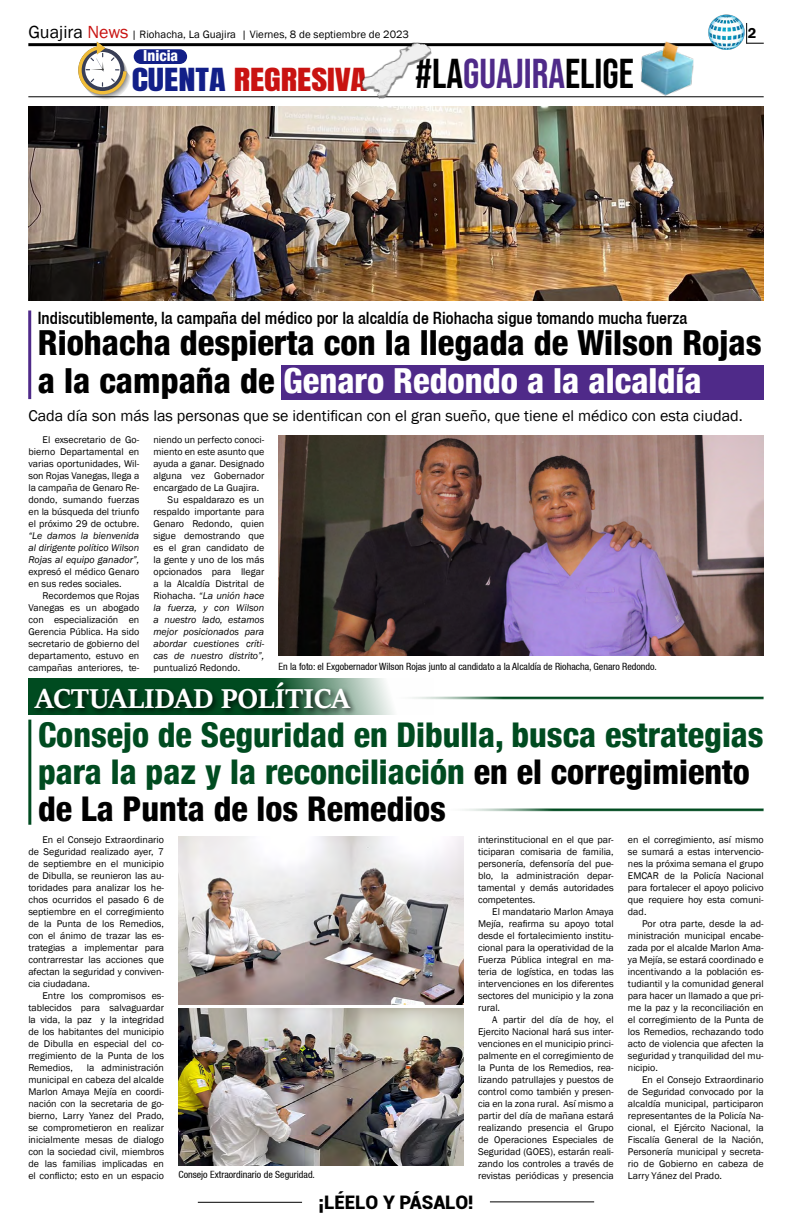
<style>
.page{position:relative;width:792px;height:1224px;background:#fff}
.page>*{position:absolute;margin:0;border:0;box-sizing:border-box;transform-origin:0 0}
.t1{font:800 condensed 34.5px/37.3px "Helvetica 87";color:#000}
.t2{font:800 condensed 34.1px/36.8px "Helvetica 87";color:#004b20}
.t3{font:700 30px "Sitka Heading";color:#fff}
.t4{font:27px "Anton";color:#c91311;scale:1.27 1}
.t5{font:900 18.7px "Roboto";color:#000}
.t6{font:500 condensed 17px "Helvetica 67";color:#000}
.t7{font:16px "Franklin Gothic";color:#000}
.t8{font:800 condensed 15.2px "Helvetica 87";color:#fff}
.t9{font:600 14.7px "Franklin Gothic";color:#000}
.t10{font:11px "Franklin Gothic";color:#000}
.t11{font:10px/12px "Franklin Gothic";color:#000;text-align:justify}
.t12{font:italic 10px/12px "Franklin Gothic";color:#000;text-align:justify}
.t13{font:condensed 10px "Helvetica 57";color:#000}
.s1{font-size:18px}
.s2{font-size:18px;color:#c91311}
.s3{color:#121f88}
.s4{font-family:"Bebas Neue";font-size:41.6px;color:#000}
.s5{font-family:"Bebas Neue";font-size:41.6px;color:#4f2a89}
.s6{color:#fff}
.s7{font-style:normal}
.s8{color:#000}
</style>
<div class="page">
<hr style="left:198px;top:1202px;width:104px;height:1px;background:#000">
<hr style="left:490px;top:1201px;width:104px;height:1px;background:#000">
<hr style="left:28px;top:43px;width:688px;height:3px;background:#000">
<img style="left:708px;top:14px;width:37px;height:36px">
<svg style="left:746px;top:23px;width:18px;height:21px"></svg>
<svg style="left:78px;top:42px;width:52px;height:57px"></svg>
<hr style="left:28px;top:97px;width:736px;height:1px;background:#000">
<div style="left:281px;top:365px;width:483px;height:34px;background:#4f2a89"></div>
<img style="left:639px;top:41px;width:57px;height:57px">
<div style="left:134px;top:49px;width:53px;height:15px;background:#121f88;border-radius:7px"></div>
<img style="left:354px;top:42px;width:87px;height:57px">
<hr style="left:28px;top:310px;width:3px;height:89px;background:#4f2a89">
<img style="left:279px;top:436px;width:485px;height:220px">
<svg style="left:28px;top:678px;width:406px;height:37px"></svg>
<div style="left:31px;top:680px;width:326px;height:36px;background:#000;opacity:.75"></div>
<hr style="left:390px;top:697px;width:374px;height:3px;background:#004b20">
<hr style="left:439px;top:808px;width:325px;height:3px;background:#004b20">
<hr style="left:28px;top:720px;width:3px;height:105px;background:#004b20">
<img style="left:178px;top:1009px;width:286px;height:156px">
<img style="left:178px;top:836px;width:286px;height:169px">
<img style="left:28px;top:106px;width:736px;height:194px">
<p class="t10" style="left:28px;top:28px;width:382px"><span class="s1">Guajira</span> <span class="s2">News</span> | Riohacha, La Guajira | Viernes, 8 de septiembre de 2023</p>
<h3 class="t9" style="left:748px;top:24px;width:10px">2</h3>
<h3 class="t4" style="left:132px;top:66px;width:397px"><span class="s3">CUENTA</span> REGRESIVA <span class="s4">#LA</span><span class="s5">GUAJIRA</span><span class="s4">ELIGE</span></h3>
<h3 class="t8" style="left:143px;top:47px;width:37px">Inicia</h3>
<h3 class="t6" style="left:38px;top:308px;width:651px">Indiscutiblemente, la campaña del médico por la alcaldía de Riohacha sigue tomando mucha fuerza</h3>
<h1 class="t1" style="left:38px;top:324px;width:725px">Riohacha despierta con la llegada de Wilson Rojas a la campaña de <span class="s6">Genaro Redondo a la alcaldía</span></h1>
<h3 class="t7" style="left:28px;top:405px;width:716px">Cada día son más las personas que se identifican con el gran sueño, que tiene el médico con esta ciudad.</h3>
<p class="t11" style="left:28px;top:434px;width:112px;text-indent:14px">El exsecretario de Go&shy;bierno Departamental en varias oportunidades, Wil&shy;son Rojas Vanegas, llega a la campaña de Genaro Re&shy;dondo, sumando fuerzas en la búsqueda del triunfo el próximo 29 de octubre.</p>
<p class="t12" style="left:28px;top:530px;width:112px">“Le damos la bienvenida al dirigente político Wilson Rojas al equipo ganador”,</p>
<p class="t11" style="left:28px;top:566px;width:112px">expresó el médico Genaro en sus redes sociales.</p>
<p class="t11" style="left:28px;top:590px;width:112px;text-indent:14px">Recordemos que Rojas Vanegas es un abogado con especialización en Gerencia Pública. Ha sido secretario de gobierno del departamento, estuvo en campañas anteriores, te-</p>
<p class="t11" style="left:153px;top:434px;width:112px">niendo un perfecto conoci-</p>
<p class="t11" style="left:153px;top:446px;width:112px">miento en este asunto que</p>
<p class="t11" style="left:153px;top:458px;width:112px">ayuda a ganar. Designado</p>
<p class="t11" style="left:153px;top:470px;width:112px">alguna vez Gobernador</p>
<p class="t11" style="left:153px;top:482px;width:107px">encargado de La Guajira.</p>
<p class="t11" style="left:168px;top:494px;width:98px">Su espaldarazo es un</p>
<p class="t11" style="left:153px;top:506px;width:112px">respaldo importante para</p>
<p class="t11" style="left:153px;top:518px;width:112px">Genaro Redondo, quien</p>
<p class="t11" style="left:153px;top:530px;width:112px">sigue demostrando que</p>
<p class="t11" style="left:153px;top:542px;width:112px">es el gran candidato de</p>
<p class="t11" style="left:153px;top:554px;width:112px">la gente y uno de los más</p>
<p class="t11" style="left:153px;top:566px;width:112px">opcionados para llegar</p>
<p class="t11" style="left:153px;top:578px;width:112px">a la Alcaldía Distrital de</p>
<p class="t12" style="left:153px;top:590px;width:112px"><span class="s7">Riohacha.</span> “La unión hace</p>
<p class="t12" style="left:153px;top:602px;width:112px">la fuerza, y con Wilson</p>
<p class="t12" style="left:153px;top:614px;width:112px">a nuestro lado, estamos</p>
<p class="t12" style="left:153px;top:626px;width:112px">mejor posicionados para</p>
<p class="t12" style="left:153px;top:638px;width:112px">abordar cuestiones críti-</p>
<p class="t12" style="left:153px;top:650px;width:112px">cas de nuestro distrito”,</p>
<p class="t11" style="left:153px;top:662px;width:88px">puntualizó Redondo.</p>
<p class="t13" style="left:278px;top:660px;width:380px">En la foto: el Exgobernador Wilson Rojas junto al candidato a la Alcaldía de Riohacha, Genaro Redondo.</p>
<h3 class="t3" style="left:35px;top:676px;width:316px">ACTUALIDAD POLÍTICA</h3>
<h2 class="t2" style="left:38px;top:716px;width:727px">Consejo de Seguridad en Dibulla, busca estrategias para la paz y la reconciliación <span class="s8">en el corregimiento de La Punta de los Remedios</span></h2>
<p class="t11" style="left:28px;top:834px;width:137px;text-indent:14px">En el Consejo Extraordinario de Seguridad realizado ayer, 7 de septiembre en el municipio de Dibulla, se reunieron las au&shy;toridades para analizar los he&shy;chos ocurridos el pasado 6 de septiembre en el corregimiento de la Punta de los Remedios, con el ánimo de trazar las es&shy;trategias a implementar para contrarrestar las acciones que afectan la seguridad y conviven&shy;cia ciudadana.</p>
<p class="t11" style="left:28px;top:990px;width:137px;text-indent:14px">Entre los compromisos es&shy;tablecidos para salvaguardar la vida, la paz y la integridad de los habitantes del municipio de Dibulla en especial del co&shy;rregimiento de la Punta de los Remedios,</p>
<p class="t11" style="left:28px;top:1062px;width:137px;text-indent:58px">la administración municipal en cabeza del alcalde Marlon Amaya Mejía en coordi&shy;nación con la secretaria de go&shy;bierno, Larry Yanez del Prado, se comprometieron en realizar inicialmente mesas de dialogo con la sociedad civil, miembros de las familias implicadas en el conflicto; esto en un espacio</p>
<p class="t13" style="left:178px;top:1169px;width:138px">Consejo Extraordinario de Seguridad.</p>
<p class="t11" style="left:478px;top:834px;width:137px">interinstitucional en el que par&shy;ticiparan comisaria de familia, personería, defensoría del pue&shy;blo, la administración depar&shy;tamental y demás autoridades competentes.</p>
<p class="t11" style="left:478px;top:906px;width:137px;text-indent:14px">El mandatario Marlon Amaya Mejía, reafirma su apoyo total desde el fortalecimiento institu&shy;cional para la operatividad de la Fuerza Pública integral en ma&shy;teria de logística, en todas las intervenciones en los diferentes sectores del municipio y la zona rural.</p>
<p class="t11" style="left:478px;top:1014px;width:137px;text-indent:14px">A partir del día de hoy, el Ejercito Nacional hará sus inter&shy;venciones en el municipio princi&shy;palmente en el corregimiento de la Punta de los Remedios, rea&shy;lizando patrullajes y puestos de control como también y presen&shy;cia en la zona rural. Así mismo a partir del día de mañana estará realizando presencia el Grupo de Operaciones Especiales de Seguridad (GOES), estarán reali&shy;zando los controles a través de revistas periódicas y presencia</p>
<h3 class="t5" style="left:318px;top:1189px;width:157px">¡LÉELO Y PÁSALO!</h3>
<p class="t11" style="left:628px;top:834px;width:137px">en el corregimiento, así mismo se sumará a estas intervencio&shy;nes la próxima semana el grupo EMCAR de la Policía Nacional para fortalecer el apoyo policivo que requiere hoy esta comuni&shy;dad.</p>
<p class="t11" style="left:628px;top:918px;width:137px;text-indent:14px">Por otra parte, desde la ad&shy;ministración municipal encabe&shy;zada por el alcalde Marlon Ama&shy;ya Mejía, se estará coordinado e incentivando a la población es&shy;tudiantil y la comunidad general para hacer un llamado a que pri&shy;me la paz y la reconciliación en el corregimiento de la Punta de los Remedios, rechazando todo acto de violencia que afecten la seguridad y tranquilidad del mu&shy;nicipio.</p>
<p class="t11" style="left:628px;top:1074px;width:137px;text-indent:14px">En el Consejo Extraordinario de Seguridad convocado por la alcaldía municipal, participaron representantes de la Policía Na&shy;cional, el Ejército Nacional, la Fiscalía General de la Nación, Personería municipal y secreta&shy;rio de Gobierno en cabeza de Larry Yánez del Prado.</p>
</div>
